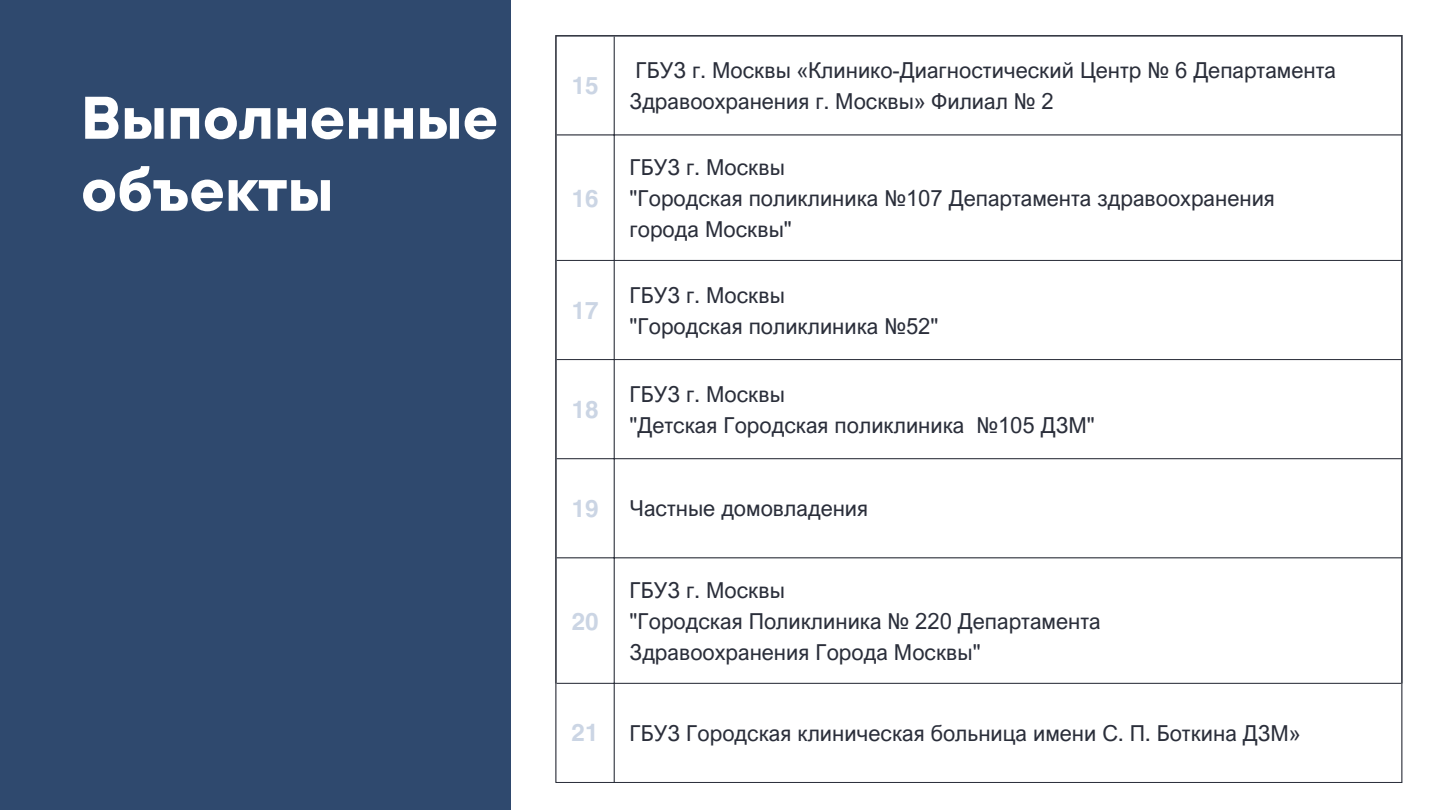
<style>
.page{position:relative;width:1440px;height:810px;background:#fff}
.page>*{position:absolute;margin:0;border:0;box-sizing:border-box;transform-origin:0 0}
.t1{font:700 60px/72px "TT Hoves";color:#fff}
.t2{font:700 24px "Helios";color:#cbd5e4}
.t3{font:22px/30.8px "Arial Nova";color:#2a2e3a}
</style>
<div class="page">
<div style="left:0;top:0;width:510px;height:810px;background:#2f496e"></div>
<hr style="left:556px;top:684px;width:1px;height:98px;background:#2a2e3a">
<hr style="left:614px;top:37px;width:1px;height:745px;background:#2a2e3a">
<hr style="left:1402px;top:684px;width:1px;height:98px;background:#2a2e3a">
<hr style="left:557px;top:135px;width:844px;height:1px;background:#2a2e3a">
<hr style="left:557px;top:260px;width:844px;height:1px;background:#2a2e3a">
<hr style="left:557px;top:359px;width:844px;height:1px;background:#2a2e3a">
<hr style="left:557px;top:458px;width:844px;height:1px;background:#2a2e3a">
<hr style="left:557px;top:558px;width:844px;height:1px;background:#2a2e3a">
<hr style="left:557px;top:683px;width:844px;height:1px;background:#2a2e3a">
<hr style="left:556px;top:782px;width:846px;height:1px;background:#2a2e3a">
<hr style="left:555px;top:37px;width:2px;height:647px;background:#2a2e3a">
<hr style="left:1401px;top:37px;width:2px;height:647px;background:#2a2e3a">
<hr style="left:555px;top:35px;width:848px;height:2px;background:#2a2e3a">
<p class="t1" style="left:81px;top:81px;width:419px">Выполненные объекты</p>
<p class="t2" style="left:572px;top:71px;width:28px">15</p>
<p class="t2" style="left:572px;top:183px;width:28px">16</p>
<p class="t2" style="left:572px;top:295px;width:28px">17</p>
<p class="t2" style="left:572px;top:394px;width:28px">18</p>
<p class="t3" style="left:630px;top:54px;width:708px">ГБУЗ г. Москвы «Клинико-Диагностический Центр № 6 Департамента<br>Здравоохранения г. Москвы» Филиал № 2</p>
<p class="t3" style="left:630px;top:151px;width:157px">ГБУЗ г. Москвы</p>
<p class="t3" style="left:630px;top:182px;width:647px">"Городская поликлиника №107 Департамента здравоохранения</p>
<p class="t3" style="left:630px;top:213px;width:164px">города Москвы"</p>
<p class="t3" style="left:630px;top:279px;width:157px">ГБУЗ г. Москвы</p>
<p class="t3" style="left:630px;top:310px;width:310px">"Городская поликлиника №52"</p>
<p class="t3" style="left:630px;top:378px;width:157px">ГБУЗ г. Москвы</p>
<p class="t3" style="left:630px;top:409px;width:467px">"Детская Городская поликлиника №105 ДЗМ"</p>
<p class="t2" style="left:572px;top:493px;width:28px">19</p>
<p class="t3" style="left:630px;top:492px;width:240px">Частные домовладения</p>
<p class="t2" style="left:572px;top:606px;width:28px">20</p>
<p class="t3" style="left:630px;top:574px;width:157px">ГБУЗ г. Москвы</p>
<p class="t3" style="left:630px;top:605px;width:473px">"Городская Поликлиника № 220 Департамента</p>
<p class="t3" style="left:630px;top:636px;width:353px">Здравоохранения Города Москвы"</p>
<p class="t2" style="left:572px;top:718px;width:28px">21</p>
<p class="t3" style="left:630px;top:717px;width:672px">ГБУЗ Городская клиническая больница имени С. П. Боткина ДЗМ»</p>
</div>
